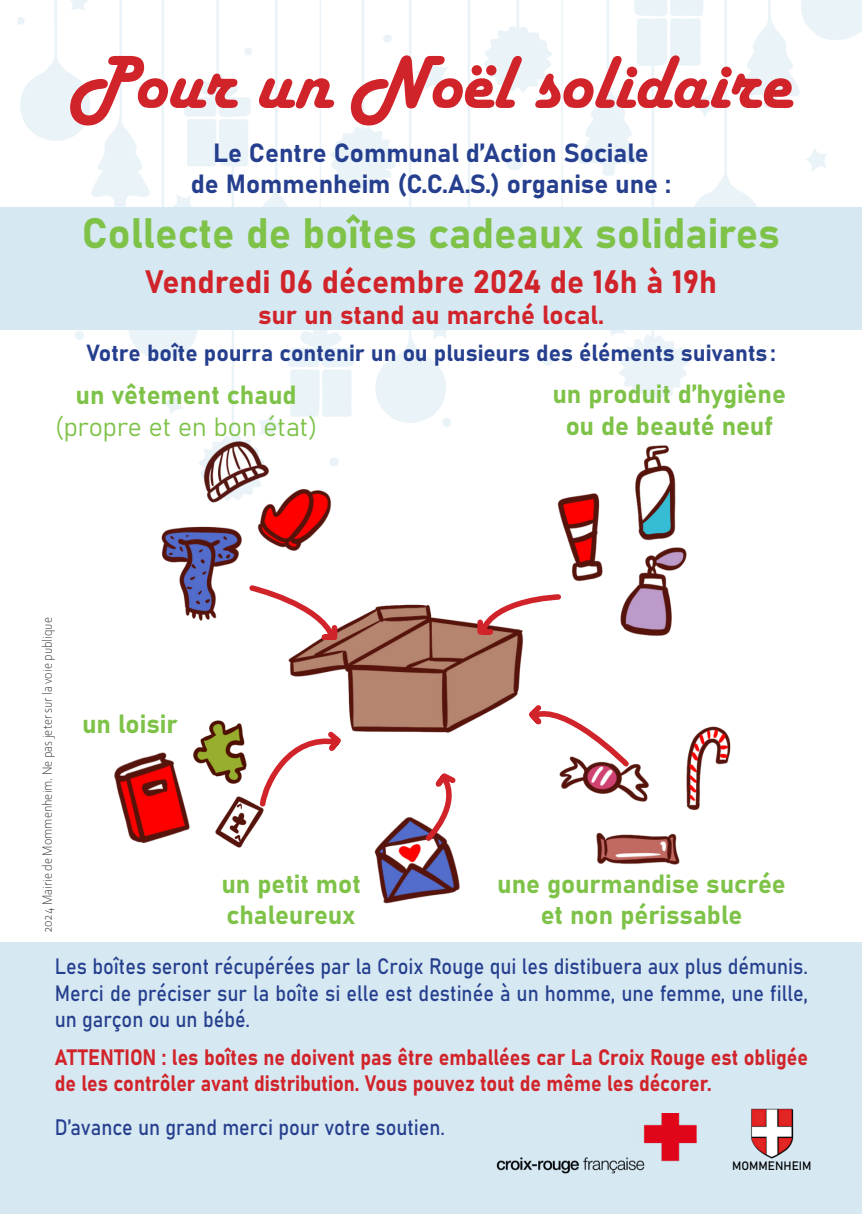
<style>
.page{position:relative;width:862px;height:1214px;background:#fff}
.page>*{position:absolute;margin:0;border:0;box-sizing:border-box;transform-origin:0 0}
.t1{font:78px "Harlow Solid";color:#d1232a}
.t2{font:42px "Bahnschrift";color:#7ec248}
.t3{font:32px "Bahnschrift";color:#d1232a}
.t4{font:26px/31.2px "Bahnschrift";color:#7ec248;text-align:center}
.t5{font:26px/31.2px "Bahnschrift";color:#253f8e;text-align:center}
.t6{font:26px "Bahnschrift";color:#d1232a}
.t7{font:23px "Bahnschrift";color:#253f8e}
.t8{font:22px/26.4px "Bahnschrift";color:#253f8e;text-align:justify;scale:.9 1}
.t9{font:22px/26.4px "Bahnschrift";color:#d1232a;scale:.9 1}
.t10{font:300 14px "Corbel";color:#231f20;scale:.9 1}
.t11{font:12px "Bahnschrift";color:#000001}
</style>
<div class="page">
<div style="left:0;top:942px;width:862px;height:271px;background:#d6e8f2"></div>
<div style="left:0;top:207px;width:862px;height:122px;background:#d6e8f2"></div>
<div style="left:17px;top:17px;width:8px;height:8px;background:#eaf3f8;border-radius:4px"></div>
<svg style="left:20px;top:0;width:842px;height:436px"></svg>
<div style="left:426px;top:317px;width:10px;height:9px;background:#d6e8f2;border-radius:50%"></div>
<div style="left:615px;top:209px;width:7px;height:6px;background:#d6e8f2;border-radius:3px"></div>
<img style="left:114px;top:436px;width:617px;height:429px">
<svg style="left:246px;top:582px;width:94px;height:60px"></svg>
<svg style="left:474px;top:591px;width:90px;height:46px"></svg>
<svg style="left:523px;top:700px;width:108px;height:69px"></svg>
<svg style="left:256px;top:726px;width:91px;height:40px"></svg>
<svg style="left:133px;top:766px;width:329px;height:138px"></svg>
<img style="left:496px;top:1113px;width:201px;height:59px">
<img style="left:751px;top:1108px;width:43px;height:51px">
<p class="t1" style="left:71px;top:40px;width:722px">Pour un Noël solidaire</p>
<p class="t5" style="left:191px;top:135px;width:482px">Le Centre Communal d’Action Sociale<br>de Mommenheim (C.C.A.S.) organise une :</p>
<p class="t2" style="left:82px;top:201px;width:699px">Collecte de boîtes cadeaux solidaires</p>
<p class="t3" style="left:145px;top:257px;width:573px">Vendredi 06 décembre 2024 de 16h à 19h</p>
<p class="t6" style="left:258px;top:295px;width:347px">sur un stand au marché local.</p>
<p class="t7" style="left:86px;top:335px;width:690px">Votre boîte pourra contenir un ou plusieurs des éléments suivants:</p>
<p class="t4" style="left:55px;top:378px;width:264px">un vêtement chaud (propre et en bon état)</p>
<p class="t4" style="left:552px;top:377px;width:235px">un produit d’hygiène ou de beauté neuf</p>
<p class="t10" style="left:38px;top:933px;width:352px;rotate:-90deg">2024 Mairie de Mommenheim. Ne pas jeter sur la voie publique</p>
<p class="t4" style="left:82px;top:706px;width:97px">un loisir</p>
<p class="t4" style="left:221px;top:866px;width:141px;text-align:left">un petit mot chaleureux</p>
<p class="t4" style="left:497px;top:866px;width:290px">une gourmandise sucrée et non périssable</p>
<p class="t8" style="left:55px;top:951px;width:838px">Les boîtes seront récupérées par la Croix Rouge qui les distibuera aux plus démunis.<br>Merci de préciser sur la boîte si elle est destinée à un homme, une femme, une fille, un garçon ou un bébé.</p>
<p class="t9" style="left:55px;top:1042px;width:838px">ATTENTION : les boîtes ne doivent pas être emballées car La Croix Rouge est obligée de les contrôler avant distribution. Vous pouvez tout de même les décorer.</p>
<p class="t8" style="left:55px;top:1111px;width:435px">D’avance un grand merci pour votre soutien.</p>
<p class="t11" style="left:732px;top:1156px;width:81px">MOMMENHEIM</p>
</div>
